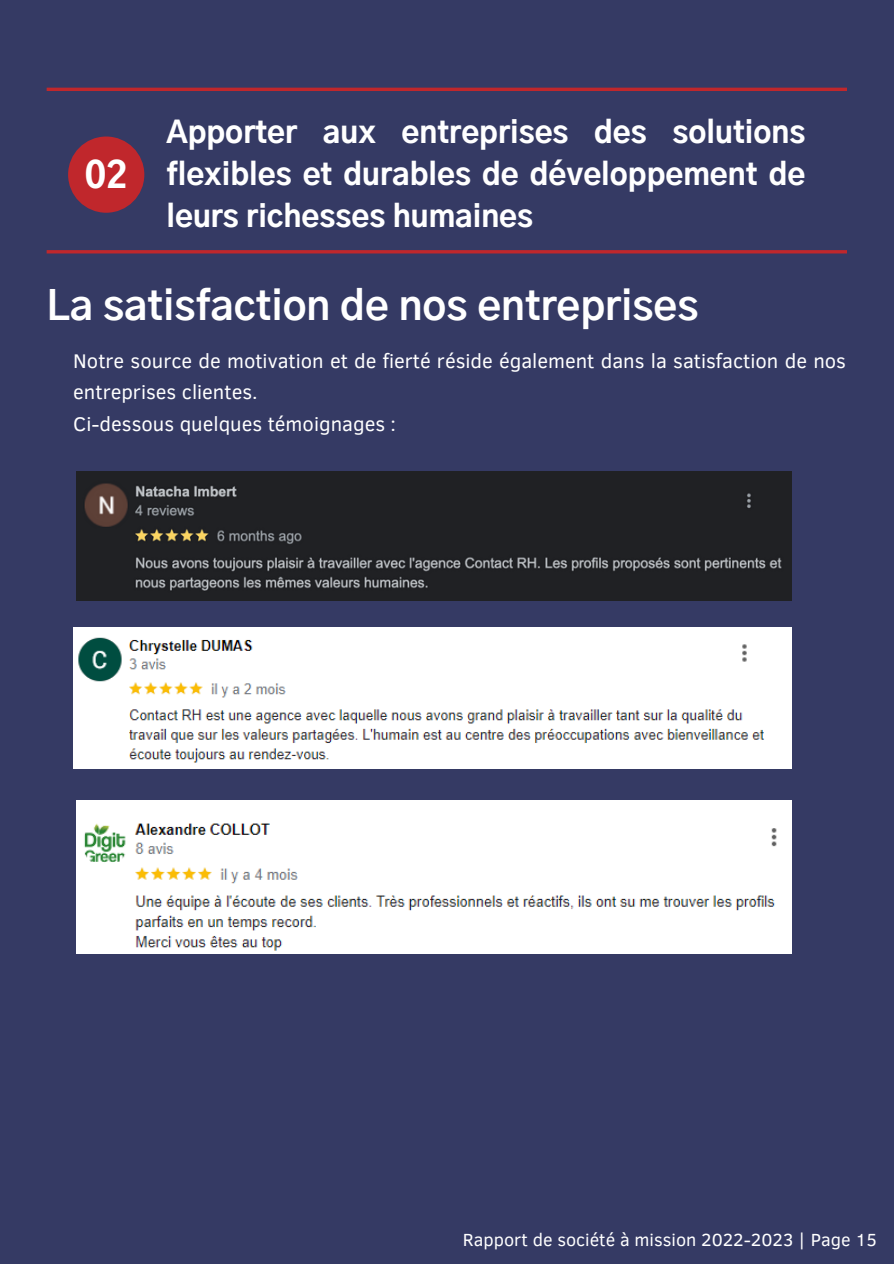
<style>
.page{position:relative;width:894px;height:1264px;background:#fff}
.page>*{position:absolute;margin:0;border:0;box-sizing:border-box;transform-origin:0 0}
.t1{font:700 40.5px "Gothic A1";color:#fff}
.t2{font:800 36px "Gothic A1";color:#fff}
.t3{font:800 30px/41.7px "Gothic A1";color:#fff;text-align:justify}
.t4{font:20.25px/31.5px "Clear Sans";color:#fff}
.t5{font:18px "Clear Sans";color:#fff}
</style>
<div class="page">
<div style="left:0;top:0;width:893px;height:1263px;background:#353a64"></div>
<hr style="left:47px;top:88px;width:799px;height:3px;background:#c0272c">
<div style="left:68px;top:136px;width:76px;height:77px;background:#c0272c;border-radius:50%"></div>
<hr style="left:47px;top:250px;width:799px;height:3px;background:#c0272c">
<img style="left:76px;top:471px;width:714px;height:130px">
<img style="left:73px;top:627px;width:718px;height:141px">
<img style="left:76px;top:800px;width:714px;height:153px">
<p class="t2" style="left:85px;top:159px;width:44px">02</p>
<h3 class="t3" style="left:166px;top:113px;width:640px">Apporter aux entreprises des solutions flexibles et durables de développement de leurs richesses humaines</h3>
<p class="t1" style="left:47px;top:288px;width:653px">La satisfaction de nos entreprises</p>
<p class="t4" style="left:73px;top:344px;width:774px">Notre source de motivation et de fierté réside également dans la satisfaction de nos entreprises clientes.<br>Ci-dessous quelques témoignages :</p>
<h1 class="t5" style="left:463px;top:1226px;width:415px">Rapport de société à mission 2022-2023 | Page 15</h1>
</div>
